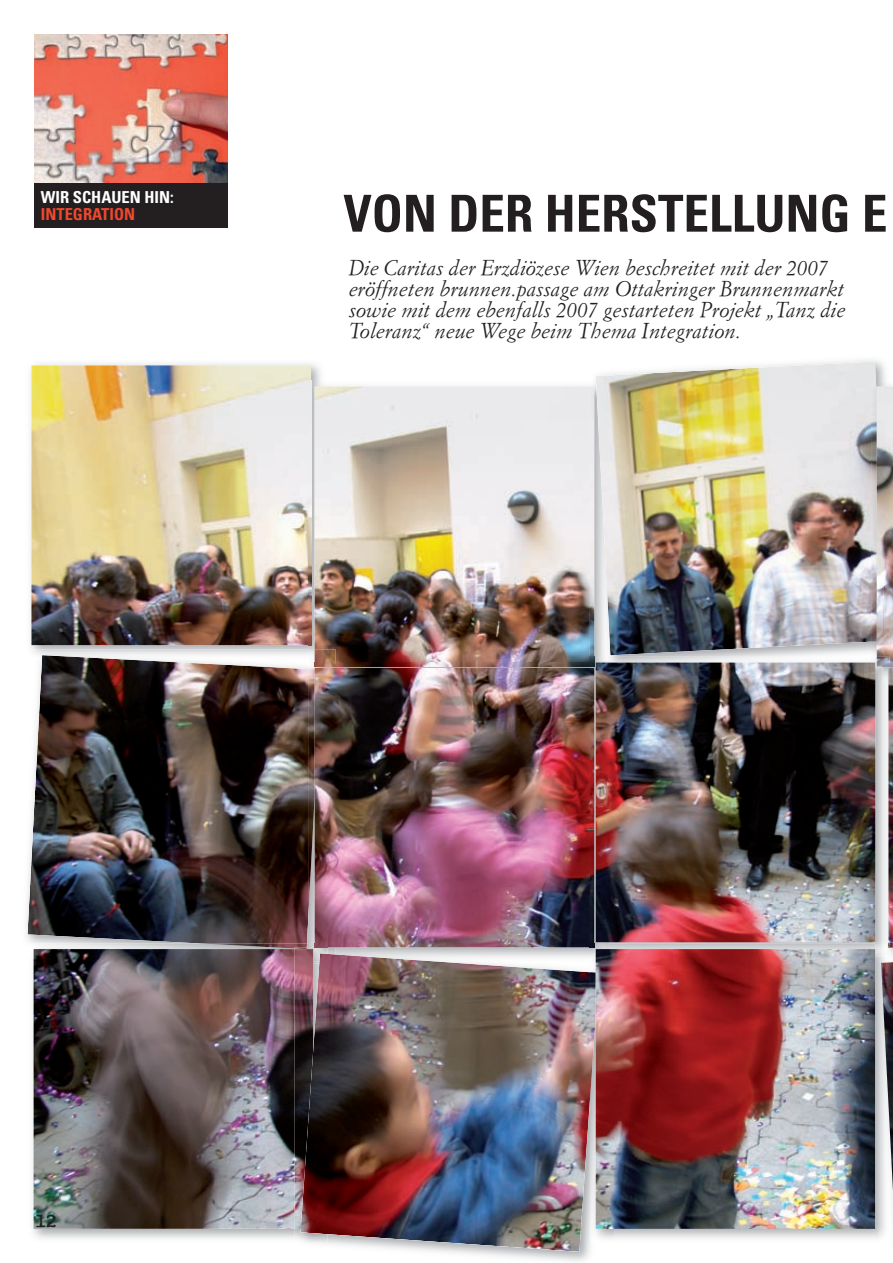
<style>
.page{position:relative;width:893px;height:1263px;background:#fff}
.page>*{position:absolute;margin:0;border:0;box-sizing:border-box;transform-origin:0 0}
.t1{font:700 condensed 51px "Univers";color:#231f20}
.t2{font:italic 21px/21px "Simoncini Garamond";color:#231f20}
.t3{font:18px "Underwood Champion";color:#231f20}
.t4{font:700 condensed 16.5px "Univers";color:#fff}
.t5{font:700 condensed 16.5px "Univers";color:#ef482e}
</style>
<div class="page">
<img style="left:30px;top:363px;width:291px;height:286px">
<img style="left:31px;top:365px;width:280px;height:280px">
<img style="left:309px;top:381px;width:16px;height:268px">
<img style="left:309px;top:381px;width:2px;height:264px">
<img style="left:315px;top:387px;width:275px;height:275px">
<img style="left:590px;top:382px;width:15px;height:275px">
<img style="left:596px;top:361px;width:280px;height:294px">
<img style="left:871px;top:381px;width:22px;height:276px">
<img style="left:871px;top:381px;width:6px;height:261px">
<img style="left:877px;top:387px;width:16px;height:270px">
<svg style="left:309px;top:649px;width:6px;height:13px"></svg>
<img style="left:315px;top:649px;width:21px;height:13px">
<img style="left:27px;top:655px;width:282px;height:308px">
<img style="left:309px;top:662px;width:281px;height:7px">
<img style="left:309px;top:906px;width:6px;height:37px">
<img style="left:309px;top:669px;width:6px;height:237px">
<img style="left:315px;top:668px;width:279px;height:279px">
<img style="left:594px;top:680px;width:294px;height:263px">
<svg style="left:590px;top:657px;width:6px;height:23px"></svg>
<img style="left:596px;top:662px;width:279px;height:280px">
<svg style="left:871px;top:657px;width:22px;height:23px"></svg>
<img style="left:888px;top:668px;width:5px;height:274px">
<img style="left:32px;top:963px;width:263px;height:276px">
<img style="left:197px;top:943px;width:98px;height:5px">
<img style="left:34px;top:949px;width:266px;height:280px">
<img style="left:336px;top:947px;width:254px;height:1px">
<img style="left:295px;top:1100px;width:296px;height:161px">
<img style="left:295px;top:954px;width:5px;height:9px">
<svg style="left:295px;top:943px;width:41px;height:11px"></svg>
<img style="left:295px;top:1229px;width:5px;height:14px">
<img style="left:300px;top:953px;width:290px;height:299px">
<img style="left:594px;top:943px;width:14px;height:4px">
<svg style="left:590px;top:956px;width:6px;height:16px"></svg>
<svg style="left:608px;top:947px;width:6px;height:2px"></svg>
<img style="left:590px;top:947px;width:18px;height:9px">
<svg style="left:590px;top:943px;width:4px;height:5px"></svg>
<img style="left:590px;top:1100px;width:24px;height:143px">
<img style="left:590px;top:972px;width:6px;height:128px">
<img style="left:596px;top:949px;width:279px;height:280px">
<img style="left:875px;top:956px;width:6px;height:283px">
<svg style="left:875px;top:942px;width:18px;height:14px"></svg>
<img style="left:881px;top:948px;width:12px;height:288px">
<div style="left:34px;top:34px;width:193px;height:193px;background:#231f20"></div>
<img style="left:34px;top:34px;width:193px;height:148px">
<p class="t4" style="left:41px;top:187px;width:134px">WIR SCHAUEN HIN:</p>
<p class="t5" style="left:41px;top:204px;width:96px">INTEGRATION</p>
<h1 class="t1" style="left:343px;top:182px;width:546px">VON DER HERSTELLUNG E</h1>
<p class="t2" style="left:349px;top:257px;width:498px">Die Caritas der Erzdiözese Wien beschreitet mit der 2007 eröffneten brunnen.passage am Ottakringer Brunnenmarkt sowie mit dem ebenfalls 2007 gestarteten Projekt „Tanz die Toleranz“ neue Wege beim Thema Integration.</p>
<p class="t3" style="left:36px;top:1210px;width:23px">12</p>
</div>
